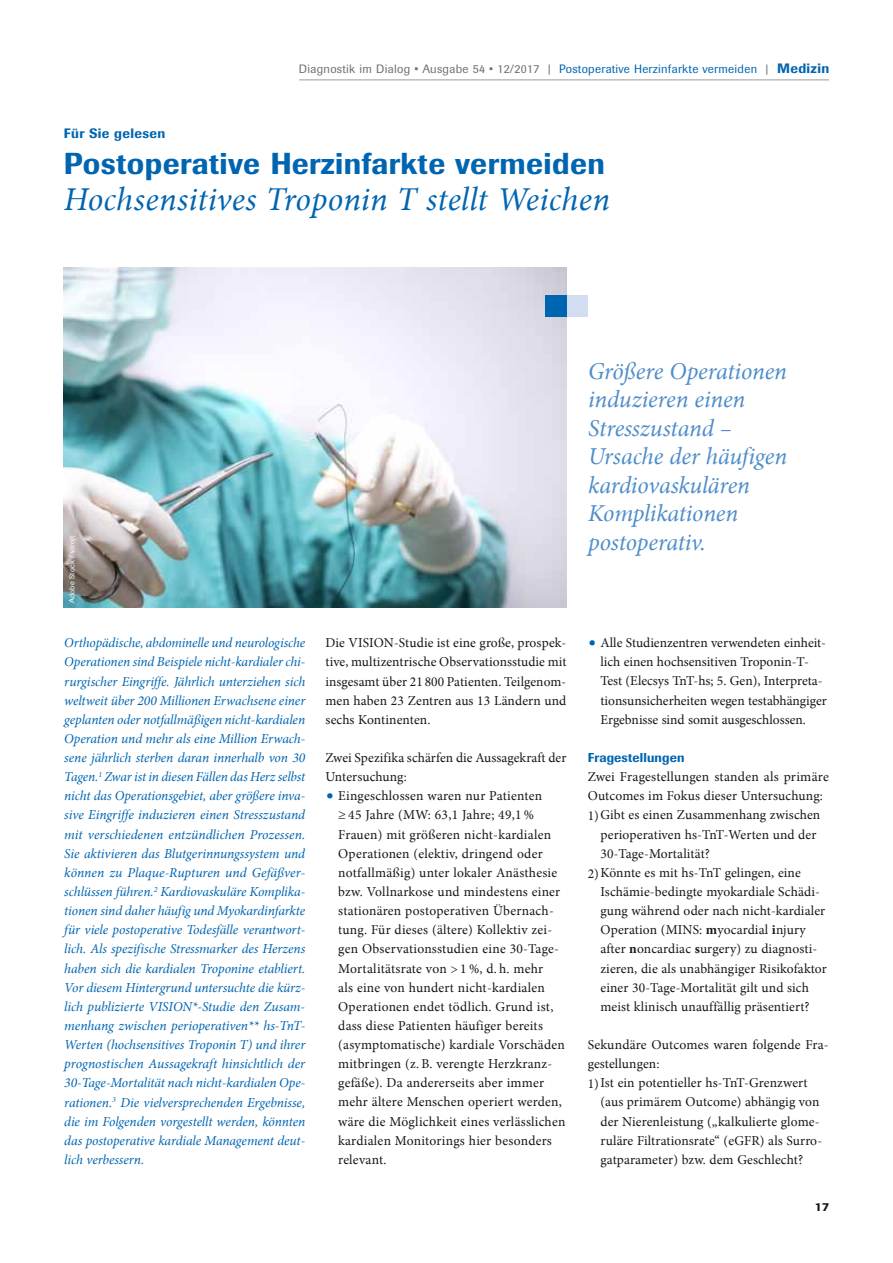
<style>
.page{position:relative;width:893px;height:1263px;background:#fff}
.page>*{position:absolute;margin:0;border:0;box-sizing:border-box;transform-origin:0 0}
.t1{font:italic 33px "Minion";letter-spacing:.005em;color:#0065b1}
.t2{font:500 30px "Imago";letter-spacing:.015em;color:#0065b1}
.t3{font:italic 24px/28.5px "Minion";letter-spacing:-.01em;color:#4f8dca}
.t4{font:13.5px/19.2px "Minion";letter-spacing:.01em;color:#181716}
.t5{font:italic 13.5px/19.2px "Minion";letter-spacing:-.01em;color:#0065b1;text-align:justify}
.t6{font:500 13.5px "Imago";letter-spacing:.025em;color:#0065b1}
.t7{font:500 12.75px "Imago";letter-spacing:.01em;color:#0065b1}
.t8{font:12px "Imago";letter-spacing:.025em;color:#6e6e6e}
.t9{font:500 12px "Imago";color:#181716}
.t10{font:7.5px "Imago";letter-spacing:.04em;color:#fff}
.s1{color:#0065b1}
.s2{font-weight:500;font-size:13.5px;color:#0065b1}
.s3{font-family:"European Pi Three";color:#0065b1}
.s4{font-weight:700}
</style>
<div class="page">
<img style="left:64px;top:268px;width:502px;height:340px">
<div style="left:546px;top:296px;width:42px;height:21px;background:#d3ddf1"></div>
<div style="left:546px;top:296px;width:21px;height:21px;background:#0065b1"></div>
<hr style="left:299px;top:80px;width:530px;height:1px;background:#9c9c9d">
<p class="t8" style="left:299px;top:61px;width:532px">Diagnostik im Dialog • Ausgabe 54 • 12/2017 | <span class="s1">Postoperative Herzinfarkte vermeiden</span> | <span class="s2">Medizin</span></p>
<p class="t6" style="left:64px;top:124px;width:103px">Für Sie gelesen</p>
<h2 class="t2" style="left:64px;top:144px;width:543px">Postoperative Herzinfarkte vermeiden</h2>
<h1 class="t1" style="left:64px;top:177px;width:548px">Hochsensitives Troponin T stellt Weichen</h1>
<p class="t10" style="left:67px;top:603px;width:69px;rotate:-90deg">Adobe Stock / virojt</p>
<p class="t5" style="left:64px;top:633px;width:243px">Orthopädische, abdominelle und neurologische Operationen sind Beispiele nicht-kardialer chi&shy;rurgischer Eingriffe. Jährlich unterziehen sich weltweit über 200 Millionen Erwachsene einer geplanten oder notfallmäßigen nicht-kardialen Operation und mehr als eine Million Erwach&shy;sene jährlich sterben daran innerhalb von 30<br>Tagen.<sup>1</sup> Zwar ist in diesen Fällen das Herz selbst nicht das Operationsgebiet, aber größere inva&shy;sive Eingriffe induzieren einen Stresszustand mit verschiedenen entzündlichen Prozessen.<br>Sie aktivieren das Blutgerinnungssystem und können zu Plaque-Rupturen und Gefäßver&shy;schlüssen führen.<sup>2</sup> Kardiovaskuläre Komplika&shy;tionen sind daher häufig und Myokardinfarkte für viele postoperative Todesfälle verantwort&shy;lich. Als spezifische Stressmarker des Herzens haben sich die kardialen Troponine etabliert.<br>Vor diesem Hintergrund untersuchte die kürz&shy;lich publizierte VISION*-Studie den Zusam&shy;menhang zwischen perioperativen** hs-TnT-Werten (hochsensitives Troponin T) und ihrer prognostischen Aussagekraft hinsichtlich der 30-Tage-Mortalität nach nicht-kardialen Ope&shy;rationen.<sup>3</sup> Die vielversprechenden Ergebnisse, die im Folgenden vorgestellt werden, könnten das postoperative kardiale Management deut&shy;lich verbessern.</p>
<p class="t4" style="left:325px;top:633px;width:242px;text-align:justify">Die VISION-Studie ist eine große, prospek&shy;tive, multizentrische Observationsstudie mit insgesamt über 21 800 Patienten. Teilgenom&shy;men haben 23 Zentren aus 13 Ländern und sechs Kontinenten.</p>
<p class="t4" style="left:325px;top:748px;width:242px">Zwei Spezifika schärfen die Aussagekraft der</p>
<p class="t4" style="left:325px;top:767px;width:83px">Untersuchung:</p>
<p class="t4" style="left:325px;top:786px;width:218px"><span class="s3">O</span> Eingeschlossen waren nur Patienten</p>
<p class="t4" style="left:338px;top:806px;width:197px">≥ 45 Jahre (MW: 63,1 Jahre; 49,1 %</p>
<p class="t4" style="left:338px;top:825px;width:214px">Frauen) mit größeren nicht-kardialen</p>
<p class="t4" style="left:338px;top:844px;width:206px">Operationen (elektiv, dringend oder</p>
<p class="t4" style="left:338px;top:863px;width:220px">notfallmäßig) unter lokaler Anästhesie</p>
<p class="t4" style="left:338px;top:882px;width:224px">bzw. Vollnarkose und mindestens einer</p>
<p class="t4" style="left:338px;top:901px;width:217px">stationären postoperativen Übernach-</p>
<p class="t4" style="left:338px;top:920px;width:215px">tung. Für dieses (ältere) Kollektiv zei-</p>
<p class="t4" style="left:338px;top:939px;width:222px">gen Observationsstudien eine 30-Tage-</p>
<p class="t4" style="left:338px;top:959px;width:207px">Mortalitätsrate von &gt; 1 %, d. h. mehr</p>
<p class="t4" style="left:338px;top:978px;width:208px">als eine von hundert nicht-kardialen</p>
<p class="t4" style="left:338px;top:997px;width:217px">Operationen endet tödlich. Grund ist,</p>
<p class="t4" style="left:338px;top:1016px;width:206px">dass diese Patienten häufiger bereits</p>
<p class="t4" style="left:338px;top:1035px;width:228px">(asymptomatische) kardiale Vorschäden</p>
<p class="t4" style="left:338px;top:1054px;width:216px">mitbringen (z. B. verengte Herzkranz-</p>
<p class="t4" style="left:338px;top:1073px;width:207px">gefäße). Da andererseits aber immer</p>
<p class="t4" style="left:338px;top:1092px;width:225px">mehr ältere Menschen operiert werden,</p>
<p class="t4" style="left:338px;top:1112px;width:229px">wäre die Möglichkeit eines verlässlichen</p>
<p class="t4" style="left:338px;top:1131px;width:215px">kardialen Monitorings hier besonders</p>
<p class="t4" style="left:338px;top:1150px;width:50px">relevant.</p>
<h3 class="t3" style="left:588px;top:357px;width:201px">Größere Operationen induzieren einen<br>Stresszustand –<br>Ursache der häufigen kardiovaskulären<br>Komplikationen postoperativ.</h3>
<p class="t4" style="left:600px;top:633px;width:228px;text-indent:-13px"><span class="s3">O</span> Alle Studienzentren verwendeten einheit&shy;lich einen hochsensitiven Troponin-T-Test (Elecsys TnT-hs; 5. Gen), Interpreta&shy;tionsunsicherheiten wegen testabhängiger Ergebnisse sind somit ausgeschlossen.</p>
<p class="t7" style="left:588px;top:749px;width:98px">Fragestellungen</p>
<p class="t4" style="left:588px;top:767px;width:243px">Zwei Fragestellungen standen als primäre</p>
<p class="t4" style="left:588px;top:786px;width:237px">Outcomes im Fokus dieser Untersuchung:</p>
<p class="t4" style="left:588px;top:806px;width:234px">1)Gibt es einen Zusammenhang zwischen</p>
<p class="t4" style="left:600px;top:825px;width:217px">perioperativen hs-TnT-Werten und der</p>
<p class="t4" style="left:600px;top:844px;width:111px">30-Tage-Mortalität?</p>
<p class="t4" style="left:588px;top:863px;width:215px">2)Könnte es mit hs-TnT gelingen, eine</p>
<p class="t4" style="left:600px;top:882px;width:221px">Ischämie-bedingte myokardiale Schädi-</p>
<p class="t4" style="left:600px;top:901px;width:226px">gung während oder nach nicht-kardialer</p>
<p class="t4" style="left:600px;top:920px;width:207px">Operation (MINS: <span class="s4">m</span>yocardial <span class="s4">i</span>njury</p>
<p class="t4" style="left:600px;top:939px;width:218px">after <span class="s4">n</span>oncardiac <span class="s4">s</span>urgery) zu diagnosti-</p>
<p class="t4" style="left:600px;top:959px;width:228px">zieren, die als unabhängiger Risikofaktor</p>
<p class="t4" style="left:600px;top:978px;width:210px">einer 30-Tage-Mortalität gilt und sich</p>
<p class="t4" style="left:600px;top:997px;width:211px">meist klinisch unauffällig präsentiert?</p>
<p class="t4" style="left:588px;top:1035px;width:243px">Sekundäre Outcomes waren folgende Fra&shy;gestellungen:<br>1)Ist ein potentieller hs-TnT-Grenzwert</p>
<p class="t4" style="left:600px;top:1093px;width:223px">(aus primärem Outcome) abhängig von der Nierenleistung („kalkulierte glome&shy;ruläre Filtrationsrate“ (eGFR) als Surro&shy;gatparameter) bzw. dem Geschlecht?</p>
<p class="t9" style="left:815px;top:1198px;width:16px">17</p>
</div>
